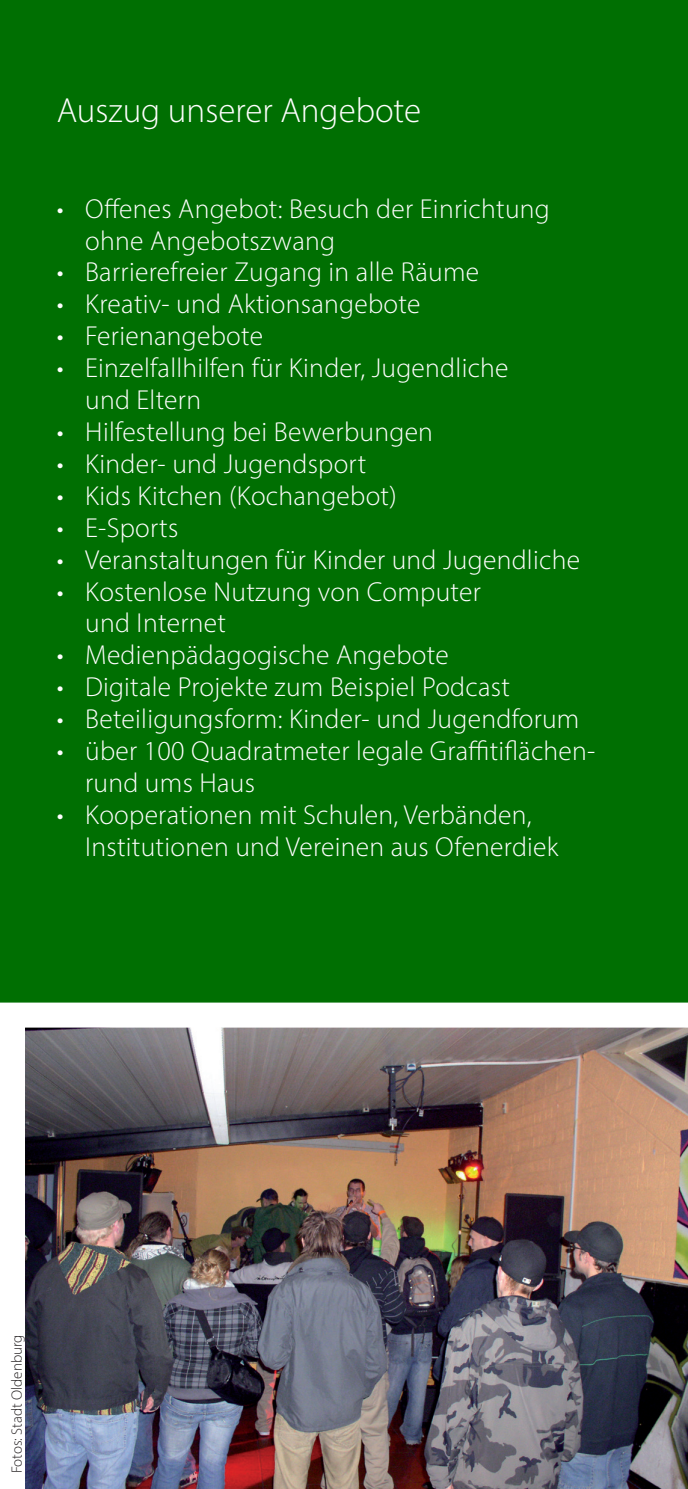
<style>
.page{position:relative;width:688px;height:1489px;background:#fff}
.page>*{position:absolute;margin:0;border:0;box-sizing:border-box;transform-origin:0 0}
.H1_14{font:300 35px "Myriad Pro";color:#fff}
.AU_Auftzählung{font:300 27.5px/32px "Myriad Pro";letter-spacing:.01em;color:#fff}
.t1{font:300 15px "Myriad Pro";color:#231f20}
</style>
<div class="page">
<div style="left:0;top:0;width:687px;height:1002px;background:#006f02"></div>
<img style="left:0;top:1002px;width:687px;height:486px">
<h1 class="H1_14" style="left:57px;top:89px;width:366px">Auszug unserer Angebote</h1>
<p class="AU_Auftzählung" style="left:85px;top:192px;width:466px;text-indent:-28px">• Offenes Angebot: Besuch der Einrichtung ohne Angebotszwang</p>
<p class="AU_Auftzählung" style="left:57px;top:256px;width:424px">• Barrierefreier Zugang in alle Räume</p>
<p class="AU_Auftzählung" style="left:57px;top:288px;width:365px">• Kreativ- und Aktionsangebote</p>
<p class="AU_Auftzählung" style="left:57px;top:320px;width:208px">• Ferienangebote</p>
<p class="AU_Auftzählung" style="left:85px;top:352px;width:425px;text-indent:-28px">• Einzelfallhilfen für Kinder, Jugendliche und Eltern</p>
<p class="AU_Auftzählung" style="left:57px;top:415px;width:378px">• Hilfestellung bei Bewerbungen</p>
<p class="AU_Auftzählung" style="left:57px;top:447px;width:311px">• Kinder- und Jugendsport</p>
<p class="AU_Auftzählung" style="left:57px;top:479px;width:341px">• Kids Kitchen (Kochangebot)</p>
<p class="AU_Auftzählung" style="left:57px;top:511px;width:123px">• E-Sports</p>
<p class="AU_Auftzählung" style="left:57px;top:543px;width:524px">• Veranstaltungen für Kinder und Jugendliche</p>
<p class="AU_Auftzählung" style="left:85px;top:575px;width:397px;text-indent:-28px">• Kostenlose Nutzung von Computer und Internet</p>
<p class="AU_Auftzählung" style="left:57px;top:639px;width:393px">• Medienpädagogische Angebote</p>
<p class="AU_Auftzählung" style="left:57px;top:670px;width:454px">• Digitale Projekte zum Beispiel Podcast</p>
<p class="AU_Auftzählung" style="left:57px;top:702px;width:524px">• Beteiligungsform: Kinder- und Jugendforum</p>
<p class="AU_Auftzählung" style="left:85px;top:734px;width:511px;text-indent:-28px">• über 100 Quadratmeter legale Graffitiflächen&shy;rund ums Haus</p>
<p class="AU_Auftzählung" style="left:85px;top:798px;width:475px;text-indent:-28px">• Kooperationen mit Schulen, Verbänden,<br>Institutionen und Vereinen aus Ofenerdiek</p>
<p class="t1" style="left:8px;top:1472px;width:140px;rotate:-90deg">Fotos: Stadt Oldenburg</p>
</div>
